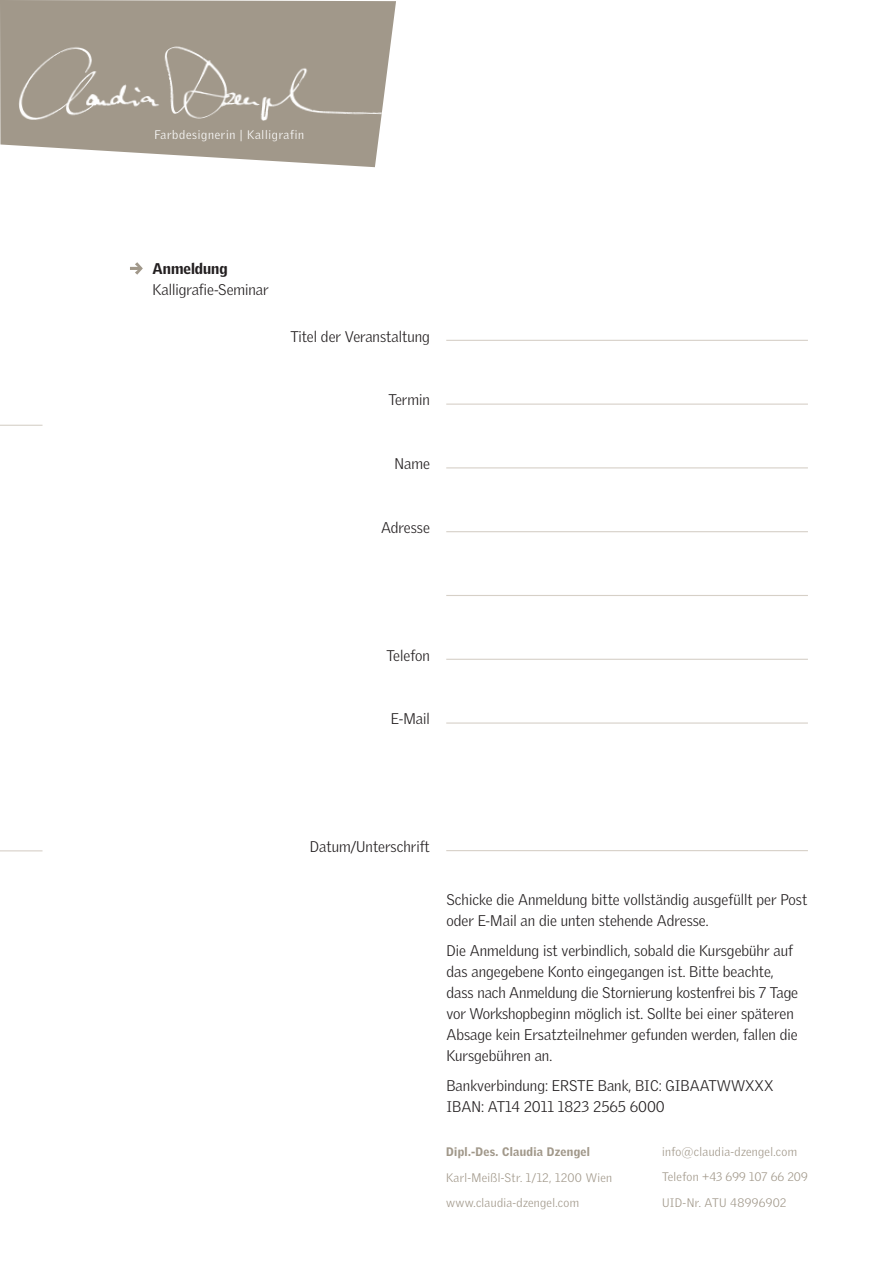
<style>
.page{position:relative;width:893px;height:1263px;background:#fff}
.page>*{position:absolute;margin:0;border:0;box-sizing:border-box;transform-origin:0 0}
.t1{font:300 15px/21px "Griffith Gothic";color:#231f20}
.t2{font:900 15px "Griffith Gothic";color:#231f20}
.t3{font:300 12px/25.5px "Griffith Gothic";letter-spacing:.025em;color:#a1988a}
.t4{font:300 12px "Griffith Gothic";letter-spacing:.06em;color:#fff}
.t5{font:900 12px "Griffith Gothic";letter-spacing:.025em;color:#a1988a}
</style>
<div class="page">
<svg style="left:130px;top:262px;width:13px;height:13px"></svg>
<hr style="left:0;top:425px;width:43px;height:1px;background:#bbb1a3">
<hr style="left:446px;top:340px;width:362px;height:1px;background:#bbb1a3">
<hr style="left:446px;top:531px;width:362px;height:1px;background:#bbb1a3">
<hr style="left:446px;top:722px;width:362px;height:2px;background:#bbb1a3">
<hr style="left:446px;top:404px;width:362px;height:1px;background:#bbb1a3">
<hr style="left:446px;top:595px;width:362px;height:1px;background:#bbb1a3">
<hr style="left:446px;top:467px;width:362px;height:1px;background:#bbb1a3">
<hr style="left:446px;top:659px;width:362px;height:1px;background:#bbb1a3">
<hr style="left:446px;top:850px;width:362px;height:1px;background:#bbb1a3">
<hr style="left:0;top:850px;width:43px;height:1px;background:#bbb1a3">
<img style="left:0;top:0;width:395px;height:167px">
<p class="t4" style="left:154px;top:127px;width:151px">Farbdesignerin | Kalligrafin</p>
<p class="t2" style="left:153px;top:259px;width:77px">Anmeldung</p>
<p class="t1" style="left:153px;top:278px;width:118px">Kalligrafie-Seminar</p>
<p class="t1" style="left:291px;top:325px;width:141px">Titel der Veranstaltung</p>
<p class="t1" style="left:388px;top:389px;width:43px">Termin</p>
<p class="t1" style="left:394px;top:453px;width:37px">Name</p>
<p class="t1" style="left:381px;top:517px;width:50px">Adresse</p>
<p class="t1" style="left:387px;top:644px;width:45px">Telefon</p>
<p class="t1" style="left:391px;top:708px;width:40px">E-Mail</p>
<p class="t1" style="left:310px;top:836px;width:121px">Datum/Unterschrift</p>
<p class="t1" style="left:446px;top:889px;width:362px">Schicke die Anmeldung bitte vollständig ausgefüllt per Post oder E-Mail an die unten stehende Adresse.</p>
<p class="t1" style="left:446px;top:940px;width:353px">Die Anmeldung ist verbindlich, sobald die Kursgebühr auf das angegebene Konto eingegangen ist. Bitte beachte, dass nach Anmeldung die Stornierung kostenfrei bis 7 Tage vor Workshopbeginn möglich ist. Sollte bei einer späteren Absage kein Ersatzteilnehmer gefunden werden, fallen die Kursgebühren an.</p>
<p class="t1" style="left:446px;top:1075px;width:328px">Bankverbindung: ERSTE Bank, BIC: GIBAATWWXXX<br>IBAN: AT14 2011 1823 2565 6000</p>
<p class="t5" style="left:446px;top:1145px;width:145px">Dipl.-Des. Claudia Dzengel</p>
<p class="t3" style="left:446px;top:1164px;width:167px">Karl-Meißl-Str. 1/12, 1200 Wien www.claudia-dzengel.com</p>
<p class="t3" style="left:662px;top:1138px;width:147px">info@claudia-dzengel.com<br>Telefon +43 699 107 66 209<br>UID-Nr. ATU 48996902</p>
</div>
